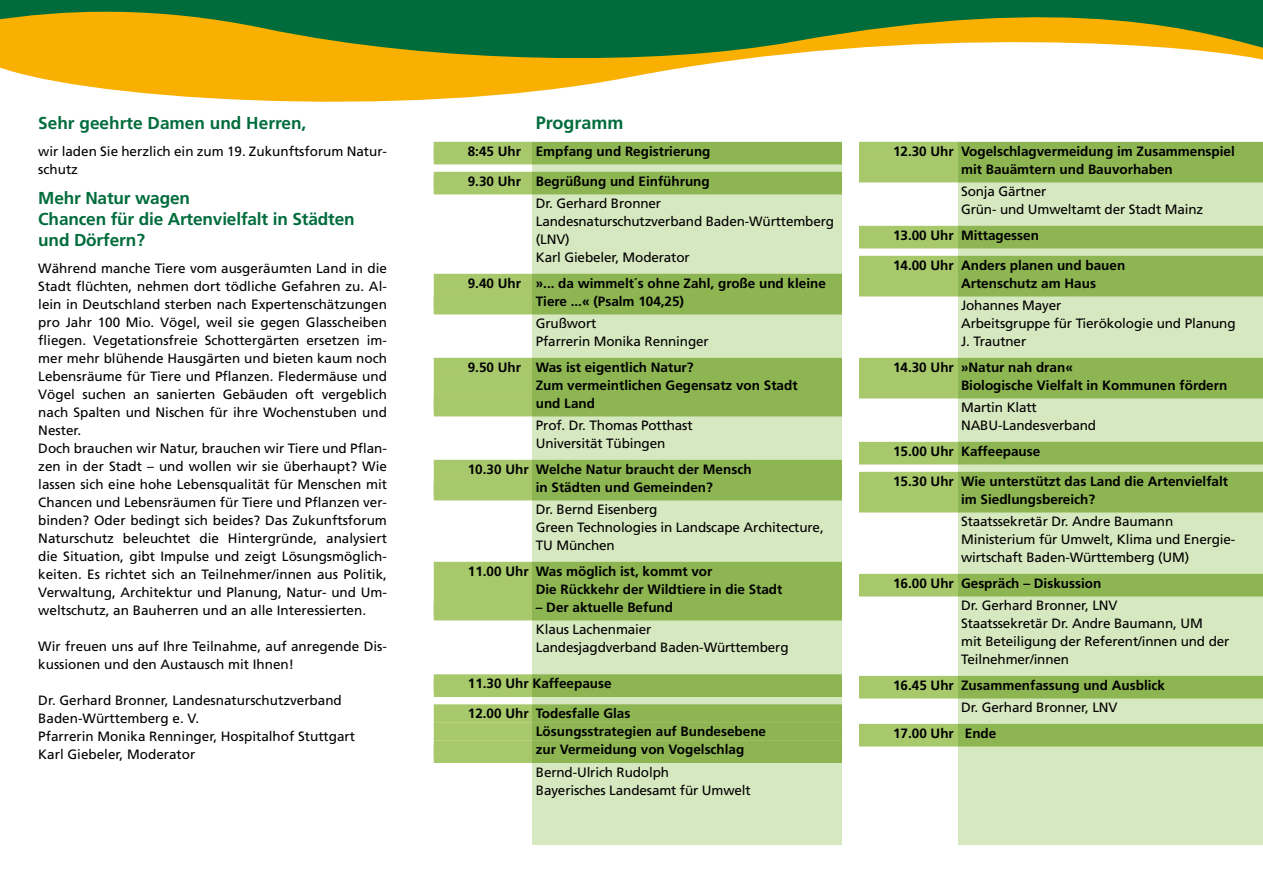
<style>
.page{position:relative;width:1263px;height:893px;background:#fff}
.page>*{position:absolute;margin:0;border:0;box-sizing:border-box;transform-origin:0 0}
.t1{font:700 18px "Frutiger";color:#006c3b}
.t2{font:700 17.25px/21px "Frutiger";letter-spacing:-.01em;color:#006c3b}
.t3{font:13.5px/18px "Frutiger";color:#000}
.t4{font:700 13.5px/18px "Frutiger";color:#000}
</style>
<div class="page">
<svg style="left:0;top:66px;width:693px;height:36px;fill:#f9b000"></svg>
<svg style="left:0;top:0;width:1263px;height:66px;background:#78953c"></svg>
<div style="left:859px;top:142px;width:404px;height:18px;background:#a8c86c"></div>
<div style="left:859px;top:160px;width:404px;height:18px;background:#a8c86c"></div>
<div style="left:859px;top:164px;width:404px;height:18px;background:#a8c86c"></div>
<div style="left:859px;top:226px;width:404px;height:18px;background:#a8c86c"></div>
<div style="left:859px;top:230px;width:404px;height:18px;background:#a8c86c"></div>
<div style="left:859px;top:256px;width:404px;height:18px;background:#a8c86c"></div>
<div style="left:859px;top:274px;width:404px;height:18px;background:#a8c86c"></div>
<div style="left:859px;top:278px;width:404px;height:18px;background:#a8c86c"></div>
<div style="left:859px;top:358px;width:404px;height:18px;background:#a8c86c"></div>
<div style="left:859px;top:376px;width:404px;height:18px;background:#a8c86c"></div>
<div style="left:859px;top:380px;width:404px;height:18px;background:#a8c86c"></div>
<div style="left:859px;top:442px;width:404px;height:18px;background:#a8c86c"></div>
<div style="left:859px;top:446px;width:404px;height:18px;background:#a8c86c"></div>
<div style="left:859px;top:472px;width:404px;height:18px;background:#a8c86c"></div>
<div style="left:859px;top:490px;width:404px;height:18px;background:#a8c86c"></div>
<div style="left:859px;top:494px;width:404px;height:18px;background:#a8c86c"></div>
<div style="left:859px;top:574px;width:404px;height:18px;background:#a8c86c"></div>
<div style="left:859px;top:578px;width:404px;height:18px;background:#a8c86c"></div>
<div style="left:859px;top:676px;width:404px;height:18px;background:#a8c86c"></div>
<div style="left:859px;top:680px;width:404px;height:18px;background:#a8c86c"></div>
<div style="left:859px;top:724px;width:404px;height:18px;background:#a8c86c"></div>
<div style="left:859px;top:728px;width:404px;height:18px;background:#a8c86c"></div>
<div style="left:434px;top:142px;width:408px;height:18px;background:#a8c86c"></div>
<div style="left:434px;top:146px;width:408px;height:18px;background:#a8c86c"></div>
<div style="left:434px;top:172px;width:408px;height:18px;background:#a8c86c"></div>
<div style="left:434px;top:176px;width:408px;height:18px;background:#a8c86c"></div>
<div style="left:434px;top:274px;width:408px;height:18px;background:#a8c86c"></div>
<div style="left:434px;top:292px;width:408px;height:18px;background:#a8c86c"></div>
<div style="left:434px;top:296px;width:408px;height:18px;background:#a8c86c"></div>
<div style="left:434px;top:358px;width:408px;height:18px;background:#a8c86c"></div>
<div style="left:434px;top:376px;width:408px;height:18px;background:#a8c86c"></div>
<div style="left:434px;top:394px;width:408px;height:18px;background:#a8c86c"></div>
<div style="left:434px;top:398px;width:408px;height:18px;background:#a8c86c"></div>
<div style="left:434px;top:460px;width:408px;height:18px;background:#a8c86c"></div>
<div style="left:434px;top:478px;width:408px;height:18px;background:#a8c86c"></div>
<div style="left:434px;top:482px;width:408px;height:18px;background:#a8c86c"></div>
<div style="left:434px;top:562px;width:408px;height:18px;background:#a8c86c"></div>
<div style="left:434px;top:580px;width:408px;height:18px;background:#a8c86c"></div>
<div style="left:434px;top:598px;width:408px;height:18px;background:#a8c86c"></div>
<div style="left:434px;top:602px;width:408px;height:18px;background:#a8c86c"></div>
<div style="left:434px;top:674px;width:408px;height:18px;background:#a8c86c"></div>
<div style="left:434px;top:679px;width:408px;height:18px;background:#a8c86c"></div>
<div style="left:434px;top:704px;width:408px;height:18px;background:#a8c86c"></div>
<div style="left:434px;top:722px;width:408px;height:18px;background:#a8c86c"></div>
<div style="left:434px;top:740px;width:408px;height:18px;background:#a8c86c"></div>
<div style="left:434px;top:745px;width:408px;height:18px;background:#a8c86c"></div>
<svg style="left:958px;top:142px;width:305px;height:702px;background:#b9d393"></svg>
<svg style="left:533px;top:142px;width:309px;height:702px;background:#b4d08c"></svg>
<p class="t2" style="left:38px;top:113px;width:270px">Sehr geehrte Damen und Herren,</p>
<p class="t3" style="left:38px;top:142px;width:350px">wir laden Sie herzlich ein zum 19. Zukunftsforum Natur&shy;schutz</p>
<p class="t2" style="left:38px;top:188px;width:318px">Mehr Natur wagen<br>Chancen für die Artenvielfalt in Städten und Dörfern?</p>
<p class="t3" style="left:38px;top:259px;width:350px">Während manche Tiere vom ausgeräumten Land in die Stadt flüchten, nehmen dort tödliche Gefahren zu. Al&shy;lein in Deutschland sterben nach Expertenschätzungen pro Jahr 100 Mio. Vögel, weil sie gegen Glasscheiben fliegen. Vegetationsfreie Schottergärten ersetzen im&shy;mer mehr blühende Hausgärten und bieten kaum noch Lebensräume für Tiere und Pflanzen. Fledermäuse und Vögel suchen an sanierten Gebäuden oft vergeblich nach Spalten und Nischen für ihre Wochenstuben und Nester.<br>Doch brauchen wir Natur, brauchen wir Tiere und Pflan&shy;zen in der Stadt – und wollen wir sie überhaupt? Wie lassen sich eine hohe Lebensqualität für Menschen mit Chancen und Lebensräumen für Tiere und Pflanzen ver&shy;binden? Oder bedingt sich beides? Das Zukunftsforum Naturschutz beleuchtet die Hintergründe, analysiert die Situation, gibt Impulse und zeigt Lösungsmöglich&shy;keiten. Es richtet sich an Teilnehmer/innen aus Politik, Verwaltung, Architektur und Planung, Natur- und Um&shy;weltschutz, an Bauherren und an alle Interessierten.</p>
<p class="t3" style="left:38px;top:637px;width:350px">Wir freuen uns auf Ihre Teilnahme, auf anregende Dis&shy;kussionen und den Austausch mit Ihnen!</p>
<p class="t3" style="left:38px;top:691px;width:318px">Dr. Gerhard Bronner, Landesnaturschutzverband Baden-Württemberg e. V.<br>Pfarrerin Monika Renninger, Hospitalhof Stuttgart Karl Giebeler, Moderator</p>
<h1 class="t1" style="left:536px;top:112px;width:89px">Programm</h1>
<p class="t4" style="left:468px;top:142px;width:244px">8:45 Uhr Empfang und Registrierung</p>
<p class="t4" style="left:468px;top:172px;width:243px">9.30 Uhr Begrüßung und Einführung</p>
<p class="t3" style="left:536px;top:194px;width:300px">Dr. Gerhard Bronner<br>Landesnaturschutzverband Baden-Württemberg (LNV)<br>Karl Giebeler, Moderator</p>
<p class="t4" style="left:536px;top:274px;width:292px;text-indent:-68px">9.40 Uhr »... da wimmelt´s ohne Zahl, große und kleine<br>Tiere ...« (Psalm 104,25)</p>
<p class="t3" style="left:536px;top:314px;width:174px">Grußwort<br>Pfarrerin Monika Renninger</p>
<p class="t4" style="left:536px;top:358px;width:263px;text-indent:-68px">9.50 Uhr Was ist eigentlich Natur?<br>Zum vermeintlichen Gegensatz von Stadt und Land</p>
<p class="t3" style="left:536px;top:416px;width:158px">Prof. Dr. Thomas Potthast<br>Universität Tübingen</p>
<p class="t4" style="left:536px;top:460px;width:217px;text-indent:-68px">10.30 Uhr Welche Natur braucht der Mensch in Städten und Gemeinden?</p>
<p class="t3" style="left:536px;top:500px;width:289px">Dr. Bernd Eisenberg<br>Green Technologies in Landscape Architecture,<br>TU München</p>
<p class="t4" style="left:536px;top:562px;width:248px;text-indent:-68px">11.00 Uhr Was möglich ist, kommt vor<br>Die Rückkehr der Wildtiere in die Stadt</p>
<p class="t4" style="left:536px;top:598px;width:139px">– Der aktuelle Befund</p>
<p class="t3" style="left:536px;top:620px;width:254px">Klaus Lachenmaier<br>Landesjagdverband Baden-Württemberg</p>
<p class="t4" style="left:468px;top:674px;width:145px">11.30 Uhr Kaffeepause</p>
<p class="t4" style="left:536px;top:704px;width:232px;text-indent:-68px">12.00 Uhr Todesfalle Glas<br>Lösungsstrategien auf Bundesebene zur Vermeidung von Vogelschlag</p>
<p class="t3" style="left:536px;top:763px;width:216px">Bernd-Ulrich Rudolph<br>Bayerisches Landesamt für Umwelt</p>
<p class="t4" style="left:893px;top:142px;width:343px;text-align:center">12.30 Uhr Vogelschlagvermeidung im Zusammenspiel mit Bauämtern und Bauvorhaben</p>
<p class="t3" style="left:961px;top:183px;width:244px">Sonja Gärtner<br>Grün- und Umweltamt der Stadt Mainz</p>
<p class="t4" style="left:893px;top:226px;width:147px">13.00 Uhr Mittagessen</p>
<p class="t4" style="left:961px;top:256px;width:166px;text-indent:-68px">14.00 Uhr Anders planen und bauen<br>Artenschutz am Haus</p>
<p class="t3" style="left:961px;top:297px;width:276px">Johannes Mayer<br>Arbeitsgruppe für Tierökologie und Planung<br>J. Trautner</p>
<p class="t4" style="left:961px;top:358px;width:268px;text-indent:-68px">14.30 Uhr »Natur nah dran«<br>Biologische Vielfalt in Kommunen fördern</p>
<p class="t3" style="left:961px;top:399px;width:136px">Martin Klatt<br>NABU-Landesverband</p>
<p class="t4" style="left:893px;top:442px;width:149px">15.00 Uhr Kaffeepause</p>
<p class="t4" style="left:961px;top:472px;width:269px;text-indent:-68px">15.30 Uhr Wie unterstützt das Land die Artenvielfalt im Siedlungsbereich?</p>
<p class="t3" style="left:961px;top:513px;width:276px">Staatssekretär Dr. Andre Baumann<br>Ministerium für Umwelt, Klima und Energie&shy;wirtschaft Baden-Württemberg (UM)</p>
<p class="t4" style="left:893px;top:574px;width:210px">16.00 Uhr Gespräch – Diskussion</p>
<p class="t3" style="left:961px;top:597px;width:270px">Dr. Gerhard Bronner, LNV<br>Staatssekretär Dr. Andre Baumann, UM<br>mit Beteiligung der Referent/innen und der<br>Teilnehmer/innen</p>
<p class="t4" style="left:893px;top:676px;width:273px">16.45 Uhr Zusammenfassung und Ausblick</p>
<p class="t3" style="left:961px;top:698px;width:158px">Dr. Gerhard Bronner, LNV</p>
<p class="t4" style="left:893px;top:724px;width:105px">17.00 Uhr Ende</p>
</div>
